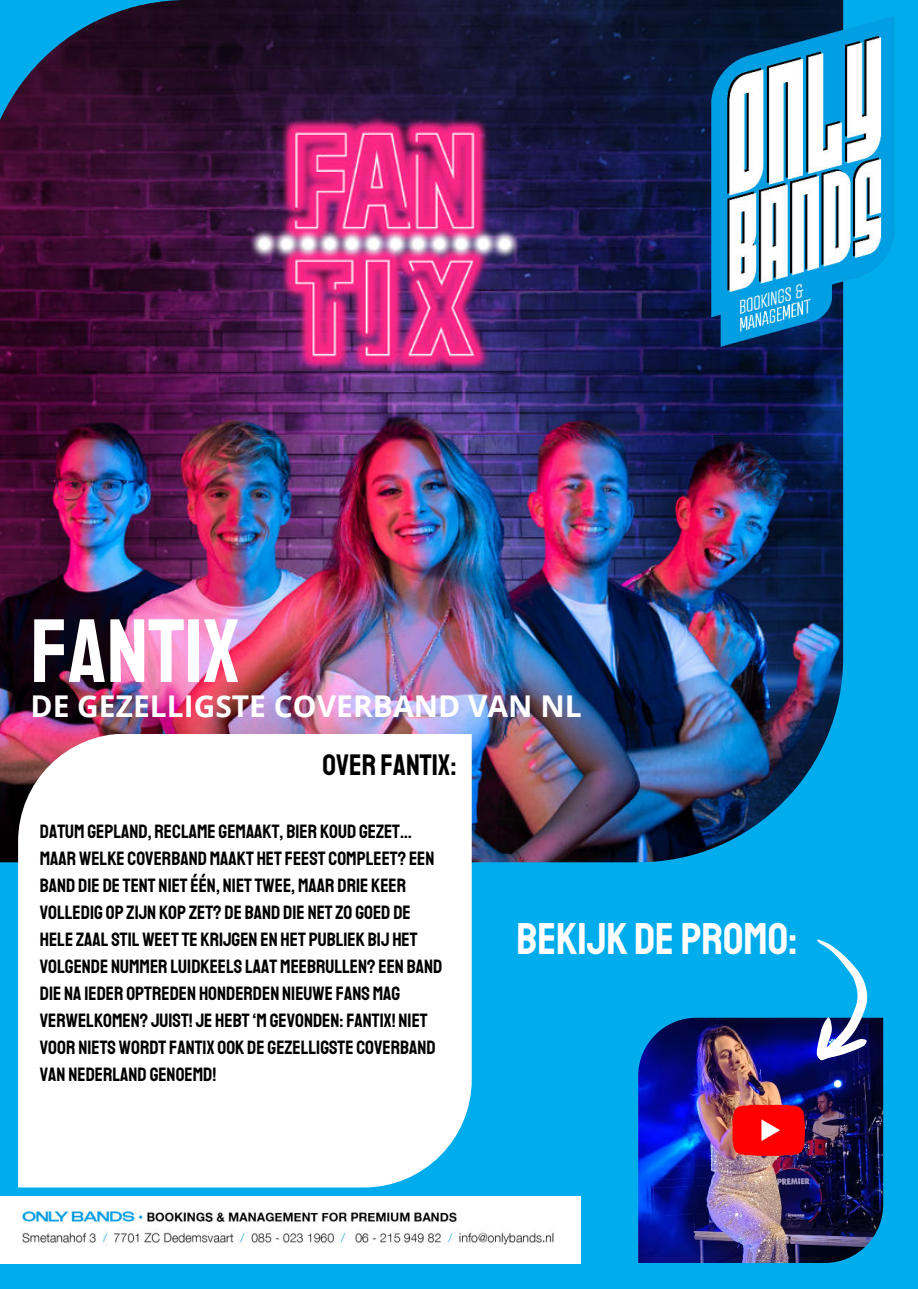
<style>
.page{position:relative;width:918px;height:1289px;background:#fff}
.page>*{position:absolute;margin:0;border:0;box-sizing:border-box;transform-origin:0 0}
.t1{font:90px "Staatliches";color:#fff}
.t2{font:45px "Staatliches";color:#fff}
.t3{font:700 30px "Open Sans";color:#fff}
.t4{font:30px "Staatliches";color:#000}
.t5{font:19.5px/27px "Staatliches";color:#000}
</style>
<div class="page">
<div style="left:0;top:0;width:918px;height:1288px;background:#00acec"></div>
<img style="left:0;top:1196px;width:580px;height:66px">
<img style="left:0;top:0;width:843px;height:862px">
<img style="left:626px;top:0;width:269px;height:394px">
<img style="left:638px;top:1017px;width:245px;height:245px">
<svg style="left:817px;top:939px;width:51px;height:121px"></svg>
<img style="left:671px;top:1056px;width:195px;height:146px">
<div style="left:18px;top:733px;width:454px;height:454px;background:#fff"></div>
<h1 class="t1" style="left:30px;top:591px;width:211px">FANTIX</h1>
<h3 class="t3" style="left:31px;top:685px;width:553px">DE GEZELLIGSTE COVERBAND VAN NL</h3>
<h3 class="t4" style="left:322px;top:745px;width:135px">OVER FANTIX:</h3>
<p class="t5" style="left:40px;top:817px;width:404px">DATUM GEPLAND, RECLAME GEMAAKT, BIER KOUD GEZET… MAAR WELKE COVERBAND MAAKT HET FEEST COMPLEET? EEN BAND DIE DE TENT NIET ÉÉN, NIET TWEE, MAAR DRIE KEER VOLLEDIG OP ZIJN KOP ZET? DE BAND DIE NET ZO GOED DE HELE ZAAL STIL WEET TE KRIJGEN EN HET PUBLIEK BIJ HET VOLGENDE NUMMER LUIDKEELS LAAT MEEBRULLEN? EEN BAND DIE NA IEDER OPTREDEN HONDERDEN NIEUWE FANS MAG VERWELKOMEN? JUIST! JE HEBT ‘M GEVONDEN: FANTIX! NIET VOOR NIETS WORDT FANTIX OOK DE GEZELLIGSTE COVERBAND VAN NEDERLAND GENOEMD!</p>
<h2 class="t2" style="left:517px;top:908px;width:282px">BEKIJK DE PROMO:</h2>
</div>
